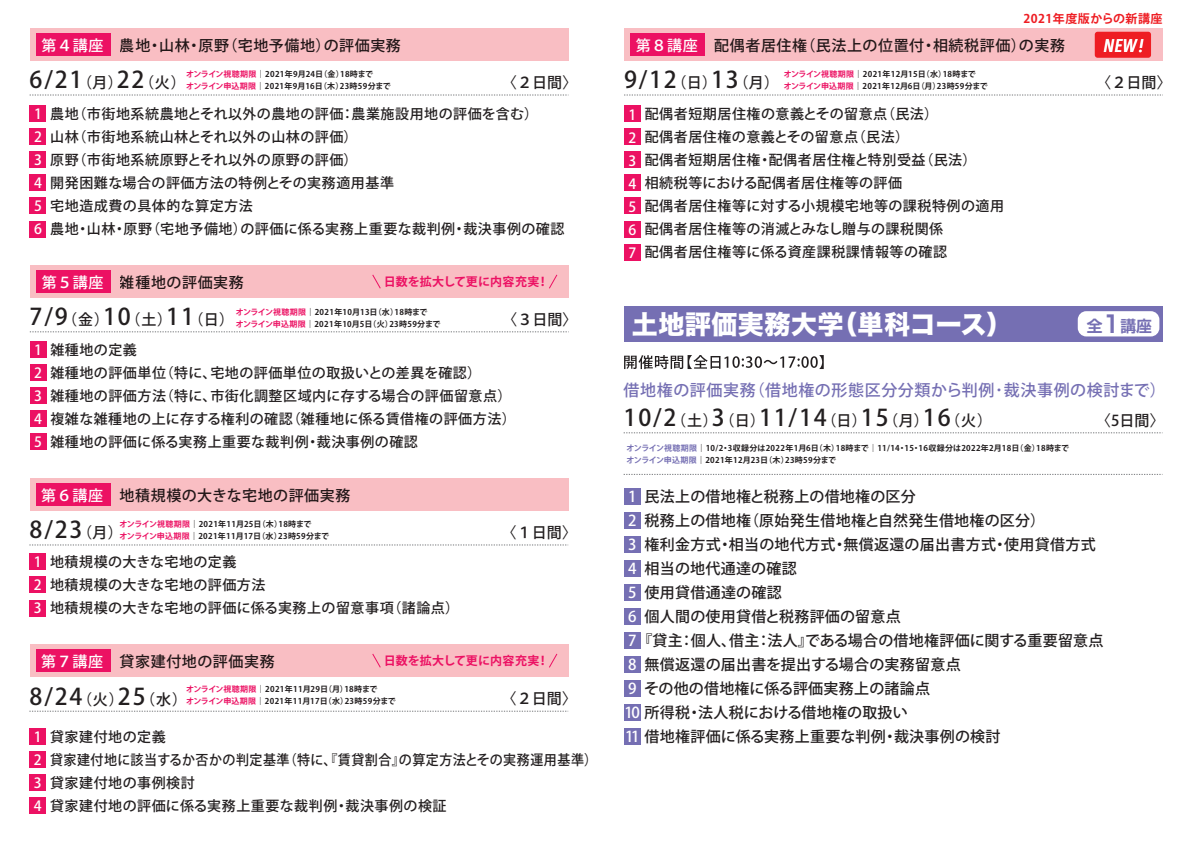
<style>
.page{position:relative;width:1191px;height:842px;background:#fff}
.page>*{position:absolute;margin:0;border:0;box-sizing:border-box;transform-origin:0 0}
.t1{font:26px "Hira Kaku Std W8";letter-spacing:.02em;color:#fff}
.t2{font:500 23px "Koz Go Pro";letter-spacing:.08em;color:#231f20}
.t3{font:italic 600 18.3px "Avenir Next Condensed";color:#fff}
.t4{font:500 16px "Koz Go Pro";letter-spacing:.04em;color:#756fb3}
.t5{font:700 15.7px "Shin Go Pro De";color:#756fb3}
.t6{font:500 15px "Koz Go Pro";letter-spacing:.02em;color:#231f20}
.t7{font:500 15px "Koz Go Pro";letter-spacing:.04em;color:#231f20}
.t8{font:500 15px/24px "Koz Go Pro";letter-spacing:.04em;color:#fff;text-align:justify}
.t9{font:500 14px/23px "Koz Go Pro";letter-spacing:.04em;color:#231f20}
.t10{font:500 14px/23px "Koz Go Pro";color:#fff;text-align:justify}
.t11{font:700 12px "Koz Go Pro";letter-spacing:.005em;color:#ec1163}
.t12{font:700 12px "Koz Go Pro";letter-spacing:.04em;color:#ee1d23}
.t13{font:700 8px/12px "Koz Go Pro";letter-spacing:.04em;color:#231f20}
.s1{font-size:15px}
.s2{color:#ec1163}
.s3{font-size:23px}
.s4{font-size:23.6px}
.s5{color:#756fb3}
.s6{color:#fff}
</style>
<div class="page">
<div style="left:30px;top:28px;width:538px;height:33px;background:#f9bec3"></div>
<div style="left:36px;top:33px;width:75px;height:23px;background:#ec1163"></div>
<svg style="left:30px;top:95px;width:537px;height:1px"></svg>
<div style="left:30px;top:105px;width:16px;height:17px;background:#ec1163"></div>
<div style="left:30px;top:128px;width:16px;height:17px;background:#ec1163"></div>
<div style="left:30px;top:151px;width:16px;height:17px;background:#ec1163"></div>
<div style="left:30px;top:174px;width:16px;height:17px;background:#ec1163"></div>
<div style="left:30px;top:221px;width:16px;height:16px;background:#ec1163"></div>
<div style="left:30px;top:198px;width:16px;height:16px;background:#ec1163"></div>
<div style="left:624px;top:28px;width:538px;height:33px;background:#f9bec3"></div>
<div style="left:630px;top:33px;width:75px;height:23px;background:#ec1163"></div>
<svg style="left:624px;top:95px;width:537px;height:1px"></svg>
<div style="left:624px;top:105px;width:16px;height:17px;background:#ec1163"></div>
<div style="left:624px;top:128px;width:16px;height:17px;background:#ec1163"></div>
<div style="left:624px;top:151px;width:16px;height:17px;background:#ec1163"></div>
<div style="left:624px;top:174px;width:16px;height:17px;background:#ec1163"></div>
<div style="left:624px;top:221px;width:16px;height:16px;background:#ec1163"></div>
<div style="left:624px;top:198px;width:16px;height:16px;background:#ec1163"></div>
<div style="left:624px;top:244px;width:16px;height:17px;background:#ec1163"></div>
<div style="left:29px;top:553px;width:17px;height:17px;background:#ec1163"></div>
<div style="left:29px;top:577px;width:17px;height:16px;background:#ec1163"></div>
<div style="left:29px;top:600px;width:17px;height:16px;background:#ec1163"></div>
<div style="left:30px;top:478px;width:538px;height:33px;background:#f9bec3"></div>
<div style="left:36px;top:483px;width:74px;height:23px;background:#ec1163"></div>
<svg style="left:29px;top:544px;width:539px;height:1px"></svg>
<div style="left:30px;top:265px;width:538px;height:33px;background:#f9bec3"></div>
<div style="left:36px;top:270px;width:75px;height:23px;background:#ec1163"></div>
<svg style="left:30px;top:331px;width:537px;height:1px"></svg>
<div style="left:30px;top:341px;width:16px;height:17px;background:#ec1163"></div>
<div style="left:30px;top:364px;width:16px;height:17px;background:#ec1163"></div>
<div style="left:30px;top:387px;width:16px;height:17px;background:#ec1163"></div>
<div style="left:30px;top:410px;width:16px;height:17px;background:#ec1163"></div>
<div style="left:30px;top:433px;width:16px;height:17px;background:#ec1163"></div>
<div style="left:29px;top:728px;width:17px;height:17px;background:#ec1163"></div>
<div style="left:29px;top:751px;width:17px;height:17px;background:#ec1163"></div>
<div style="left:29px;top:774px;width:17px;height:17px;background:#ec1163"></div>
<div style="left:29px;top:797px;width:17px;height:17px;background:#ec1163"></div>
<div style="left:30px;top:644px;width:538px;height:33px;background:#f9bec3"></div>
<div style="left:36px;top:650px;width:74px;height:22px;background:#ec1163"></div>
<svg style="left:29px;top:711px;width:539px;height:1px"></svg>
<div style="left:624px;top:306px;width:538px;height:36px;background:#756fb3"></div>
<svg style="left:624px;top:355px;width:199px;height:14px"></svg>
<div style="left:1077px;top:311px;width:82px;height:25px;background:#fff;border-radius:9px"></div>
<svg style="left:623px;top:474px;width:539px;height:1px"></svg>
<svg style="left:623px;top:432px;width:538px;height:1px"></svg>
<div style="left:624px;top:488px;width:16px;height:17px;background:#756fb3"></div>
<div style="left:624px;top:512px;width:16px;height:17px;background:#756fb3"></div>
<div style="left:624px;top:536px;width:16px;height:17px;background:#756fb3"></div>
<div style="left:624px;top:560px;width:16px;height:17px;background:#756fb3"></div>
<div style="left:624px;top:584px;width:16px;height:17px;background:#756fb3"></div>
<div style="left:624px;top:608px;width:16px;height:17px;background:#756fb3"></div>
<div style="left:624px;top:656px;width:16px;height:16px;background:#756fb3"></div>
<div style="left:624px;top:632px;width:16px;height:17px;background:#756fb3"></div>
<div style="left:624px;top:680px;width:16px;height:16px;background:#756fb3"></div>
<div style="left:624px;top:728px;width:16px;height:16px;background:#756fb3"></div>
<div style="left:624px;top:704px;width:16px;height:16px;background:#756fb3"></div>
<div style="left:1094px;top:32px;width:57px;height:26px;background:#ee1d23;border-radius:3px"></div>
<svg style="left:372px;top:653px;width:9px;height:15px"></svg>
<svg style="left:549px;top:653px;width:9px;height:15px"></svg>
<svg style="left:372px;top:274px;width:9px;height:15px"></svg>
<svg style="left:549px;top:274px;width:9px;height:15px"></svg>
<p class="t8" style="left:42px;top:34px;width:63px">第４講座</p>
<p class="t7" style="left:120px;top:36px;width:283px">農地・山林・原野（宅地予備地）の評価実務</p>
<p class="t8" style="left:636px;top:34px;width:63px">第８講座</p>
<p class="t12" style="left:1023px;top:10px;width:140px">2021年度版からの新講座</p>
<p class="t7" style="left:714px;top:36px;width:352px">配偶者居住権（民法上の位置付・相続税評価）の実務</p>
<h3 class="t3" style="left:1103px;top:35px;width:42px">NEW!</h3>
<h2 class="t2" style="left:30px;top:65px;width:158px">6/21<span class="s1">（月）</span>22<span class="s1">（火）</span></h2>
<h2 class="t2" style="left:624px;top:65px;width:156px">9/12<span class="s1">（日）</span>13<span class="s1">（月）</span></h2>
<p class="t13" style="left:186px;top:69px;width:206px"><span class="s2">オンライン視聴期限</span>｜2021年9月24日（金）18時まで<br><span class="s2">オンライン申込期限</span>｜2021年9月16日（木）23時59分まで</p>
<p class="t13" style="left:784px;top:69px;width:206px"><span class="s2">オンライン視聴期限</span>｜2021年12月15日（水）18時まで<br><span class="s2">オンライン申込期限</span>｜2021年12月6日（月）23時59分まで</p>
<p class="t6" style="left:502px;top:73px;width:77px">〈２日間〉</p>
<p class="t10" style="left:34px;top:103px;width:9px">1<br>2<br>3<br>4<br>5<br>6</p>
<p class="t9" style="left:50px;top:103px;width:516px">農地（市街地系統農地とそれ以外の農地の評価：農業施設用地の評価を含む）<br>山林（市街地系統山林とそれ以外の山林の評価）<br>原野（市街地系統原野とそれ以外の原野の評価）<br>開発困難な場合の評価方法の特例とその実務適用基準<br>宅地造成費の具体的な算定方法<br>農地・山林・原野（宅地予備地）の評価に係る実務上重要な裁判例・裁決事例の確認</p>
<p class="t8" style="left:42px;top:271px;width:63px">第５講座</p>
<p class="t7" style="left:120px;top:272px;width:125px">雑種地の評価実務</p>
<p class="t11" style="left:384px;top:274px;width:166px">日数を拡大して更に内容充実！</p>
<p class="t6" style="left:30px;top:310px;width:206px"><span class="s3">7/9</span>（金）<span class="s3">10</span>（土）<span class="s3">11</span>（日）</p>
<p class="t13" style="left:236px;top:307px;width:206px"><span class="s2">オンライン視聴期限</span>｜2021年10月13日（水）18時まで<br><span class="s2">オンライン申込期限</span>｜2021年10月5日（火）23時59分まで</p>
<p class="t6" style="left:502px;top:310px;width:77px">〈３日間〉</p>
<p class="t10" style="left:628px;top:104px;width:9px">1<br>2<br>3<br>4<br>5<br>6<br>7</p>
<p class="t9" style="left:644px;top:103px;width:361px">配偶者短期居住権の意義とその留意点（民法）<br>配偶者居住権の意義とその留意点（民法）<br>配偶者短期居住権・配偶者居住権と特別受益（民法）<br>相続税等における配偶者居住権等の評価<br>配偶者居住権等に対する小規模宅地等の課税特例の適用配偶者居住権等の消滅とみなし贈与の課税関係<br>配偶者居住権等に係る資産課税課情報等の確認</p>
<h1 class="t1" style="left:632px;top:310px;width:382px">土地評価実務大学（単科コース）</h1>
<p class="t6" style="left:1096px;top:73px;width:77px">〈２日間〉</p>
<p class="t5" style="left:1086px;top:313px;width:66px">全<span class="s4">１</span>講座</p>
<p class="t10" style="left:34px;top:339px;width:9px">1<br>2<br>3<br>4<br>5</p>
<p class="t9" style="left:50px;top:339px;width:467px">雑種地の定義<br>雑種地の評価単位（特に、宅地の評価単位の取扱いとの差異を確認）<br>雑種地の評価方法（特に、市街化調整区域内に存する場合の評価留意点）複雑な雑種地の上に存する権利の確認（雑種地に係る賃借権の評価方法）雑種地の評価に係る実務上重要な裁判例・裁決事例の確認</p>
<p class="t8" style="left:41px;top:484px;width:63px">第６講座</p>
<p class="t6" style="left:120px;top:486px;width:232px">地積規模の大きな宅地の評価実務</p>
<p class="t13" style="left:120px;top:518px;width:211px"><span class="s2">オンライン視聴期限</span>｜2021年11月25日（木）18時まで<br><span class="s2">オンライン申込期限</span>｜2021年11月17日（水）23時59分まで</p>
<h2 class="t2" style="left:30px;top:515px;width:95px">8/23<span class="s1">（月）</span></h2>
<p class="t10" style="left:34px;top:551px;width:9px">1<br>2<br>3</p>
<p class="t9" style="left:50px;top:551px;width:411px">地積規模の大きな宅地の定義<br>地積規模の大きな宅地の評価方法<br>地積規模の大きな宅地の評価に係る実務上の留意事項（諸論点）</p>
<p class="t6" style="left:501px;top:523px;width:77px">〈１日間〉</p>
<p class="t8" style="left:41px;top:650px;width:63px">第７講座</p>
<p class="t7" style="left:120px;top:652px;width:157px">貸家建付地の評価実務</p>
<p class="t11" style="left:384px;top:653px;width:166px">日数を拡大して更に内容充実！</p>
<h2 class="t2" style="left:30px;top:681px;width:159px">8/24<span class="s1">（火）</span>25<span class="s1">（水）</span></h2>
<p class="t13" style="left:186px;top:684px;width:211px"><span class="s2">オンライン視聴期限</span>｜2021年11月29日（月）18時まで<br><span class="s2">オンライン申込期限</span>｜2021年11月17日（水）23時59分まで</p>
<p class="t6" style="left:501px;top:689px;width:77px">〈２日間〉</p>
<p class="t10" style="left:34px;top:726px;width:9px">1<br>2<br>3<br>4</p>
<p class="t9" style="left:50px;top:726px;width:549px">貸家建付地の定義<br>貸家建付地に該当するか否かの判定基準（特に、『賃貸割合』の算定方法とその実務運用基準）貸家建付地の事例検討<br>貸家建付地の評価に係る実務上重要な裁判例・裁決事例の検証</p>
<p class="t4" style="left:623px;top:380px;width:544px">借地権の評価実務（借地権の形態区分分類から判例･裁決事例の検討まで）</p>
<p class="t6" style="left:1095px;top:411px;width:71px">〈5日間〉</p>
<p class="t6" style="left:623px;top:411px;width:370px"><span class="s3">10/2</span>（土）<span class="s3">3</span>（日）<span class="s3">11/14</span>（日）<span class="s3">15</span>（月）<span class="s3">16</span>（火）</p>
<p class="t13" style="left:626px;top:442px;width:444px"><span class="s5">オンライン視聴期限</span>｜10/2・3収録分は2022年1月6日（木）18時まで｜11/14・15・16収録分は2022年2月18日（金）18時まで<span class="s5">オンライン申込期限</span>｜2021年12月23日（木）23時59分まで</p>
<p class="t6" style="left:644px;top:486px;width:273px">民法上の借地権と税務上の借地権の区分</p>
<p class="t6" style="left:644px;top:510px;width:402px">税務上の借地権（原始発生借地権と自然発生借地権の区分）</p>
<p class="t6" style="left:644px;top:534px;width:452px">権利金方式・相当の地代方式・無償返還の届出書方式・使用貸借方式</p>
<p class="t6" style="left:644px;top:558px;width:154px">相当の地代通達の確認</p>
<p class="t6" style="left:644px;top:582px;width:139px">使用貸借通達の確認</p>
<p class="t6" style="left:644px;top:606px;width:258px">個人間の使用貸借と税務評価の留意点</p>
<p class="t6" style="left:628px;top:630px;width:477px"><span class="s6">7</span>『貸主：個人、借主：法人』である場合の借地権評価に関する重要留意点</p>
<p class="t6" style="left:644px;top:654px;width:318px">無償返還の届出書を提出する場合の実務留意点</p>
<p class="t6" style="left:644px;top:678px;width:288px">その他の借地権に係る評価実務上の諸論点</p>
<p class="t6" style="left:624px;top:702px;width:285px"><span class="s6">10</span> 所得税・法人税における借地権の取扱い</p>
<p class="t6" style="left:625px;top:726px;width:377px"><span class="s6">11</span> 借地権評価に係る実務上重要な判例・裁決事例の検討</p>
<p class="t8" style="left:628px;top:485px;width:10px">1<br>2<br>3<br>4<br>5<br>6</p>
<p class="t8" style="left:628px;top:653px;width:10px">8<br>9</p>
</div>
